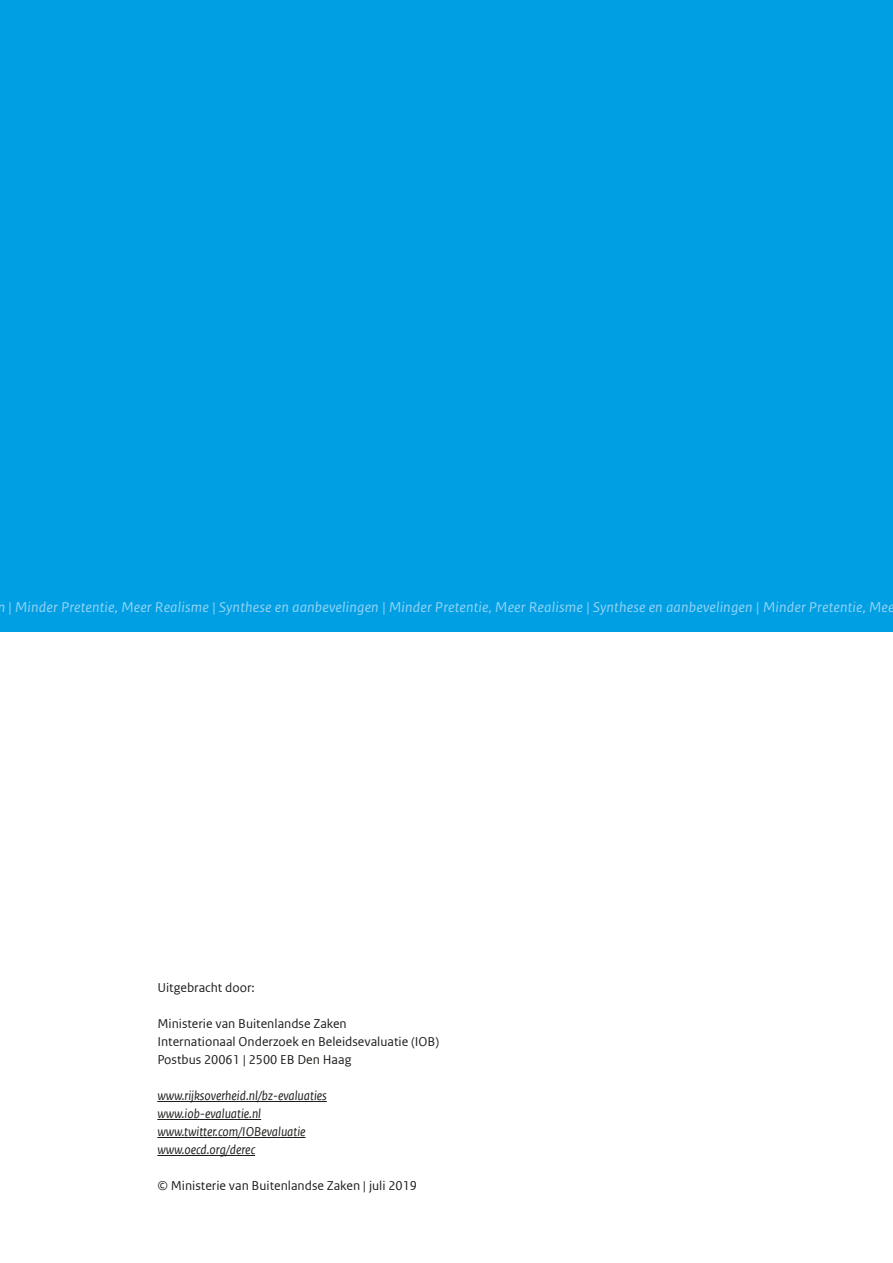
<style>
.page{position:relative;width:893px;height:1263px;background:#fff}
.page>*{position:absolute;margin:0;border:0;box-sizing:border-box;transform-origin:0 0}
.t1{font:italic 15px "Rijksoverheid Sans Text";letter-spacing:.01em;color:#92d2f4;scale:1.08 1}
.P__plat{font:13.5px "Rijksoverheid Sans Web Text";color:#1d1d1b}
.P__plat-2{font:italic 13.5px "Rijksoverheid Sans Web Text";color:#1d1d1b}
</style>
<div class="page">
<div style="left:0;top:0;width:893px;height:631px;background:#009fe3"></div>
<hr style="left:157px;top:1101px;width:170px;height:1px;background:#1d1d1b">
<hr style="left:157px;top:1119px;width:104px;height:1px;background:#1d1d1b">
<hr style="left:157px;top:1137px;width:149px;height:1px;background:#1d1d1b">
<hr style="left:157px;top:1155px;width:98px;height:1px;background:#1d1d1b">
<p class="t1" style="left:-3px;top:599px;width:832px">n | Minder Pretentie, Meer Realisme | Synthese en aanbevelingen | Minder Pretentie, Meer Realisme | Synthese en aanbevelingen | Minder Pretentie, Mee</p>
<p class="P__plat" style="left:157px;top:980px;width:99px">Uitgebracht door:</p>
<p class="P__plat" style="left:157px;top:1016px;width:191px">Ministerie van Buitenlandse Zaken</p>
<p class="P__plat" style="left:157px;top:1034px;width:283px">Internationaal Onderzoek en Beleidsevaluatie (IOB)</p>
<p class="P__plat" style="left:157px;top:1052px;width:196px">Postbus 20061 | 2500 EB Den Haag</p>
<p class="P__plat-2" style="left:157px;top:1088px;width:171px">www.rijksoverheid.nl/bz-evaluaties</p>
<p class="P__plat-2" style="left:157px;top:1106px;width:105px">www.iob-evaluatie.nl</p>
<p class="P__plat-2" style="left:157px;top:1124px;width:150px">www.twitter.com/IOBevaluatie</p>
<p class="P__plat-2" style="left:157px;top:1142px;width:99px">www.oecd.org/derec</p>
<p class="P__plat" style="left:157px;top:1178px;width:261px">© Ministerie van Buitenlandse Zaken | juli 2019</p>
</div>
